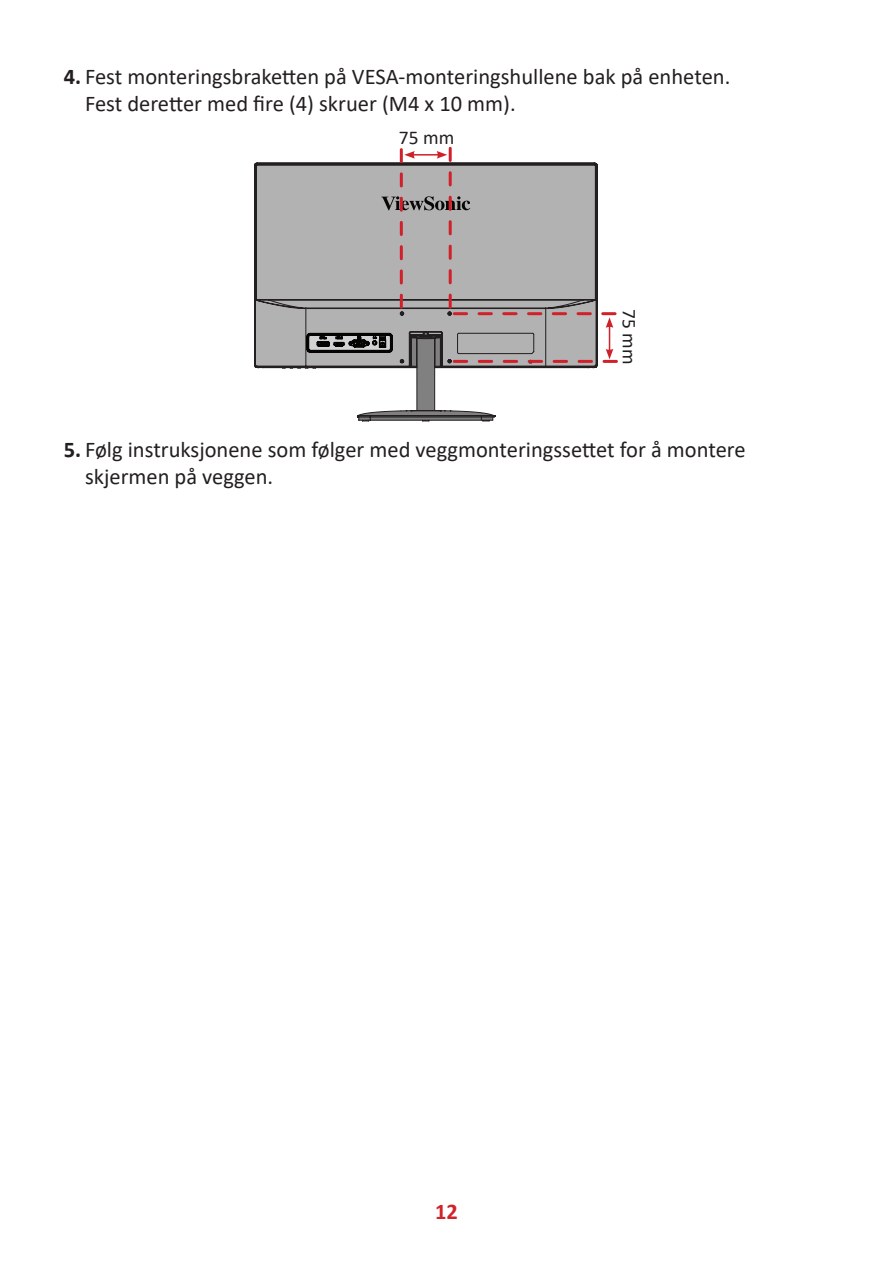
<style>
.page{position:relative;width:893px;height:1263px;background:#fff}
.page>*{position:absolute;margin:0;border:0;box-sizing:border-box;transform-origin:0 0}
.t1{font:22.5px/27px "Calibri";color:#231f20}
.t2{font:700 22.5px "Calibri";color:#d1232a}
.t3{font:19.5px "Calibri";color:#231f20}
.s1{font-weight:700}
</style>
<div class="page">
<svg style="left:255px;top:148px;width:361px;height:273px"></svg>
<p class="t1" style="left:85px;top:62px;width:647px;text-indent:-21px"><span class="s1">4.</span> Fest monteringsbraketten på VESA-monteringshullene bak på enheten.<br>Fest deretter med fire (4) skruer (M4 x 10 mm).</p>
<p class="t3" style="left:399px;top:124px;width:57px">75 mm</p>
<p class="t3" style="left:643px;top:309px;width:57px;rotate:90deg">75 mm</p>
<p class="t1" style="left:85px;top:435px;width:662px;text-indent:-21px"><span class="s1">5.</span> Følg instruksjonene som følger med veggmonteringssettet for å montere skjermen på veggen.</p>
<p class="t2" style="left:435px;top:1196px;width:24px">12</p>
</div>
